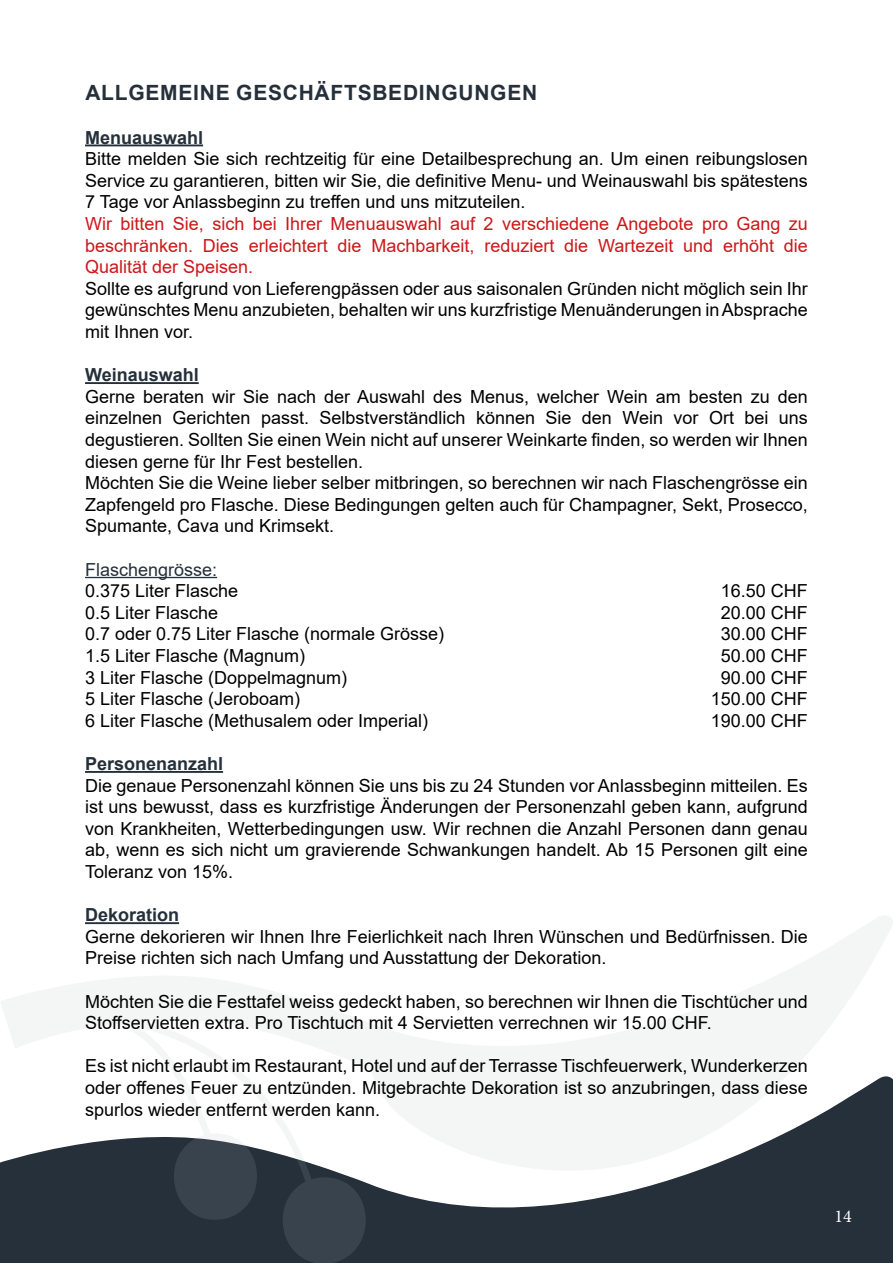
<style>
.page{position:relative;width:893px;height:1263px;background:#fff}
.page>*{position:absolute;margin:0;border:0;box-sizing:border-box;transform-origin:0 0}
.t1{font:700 21px "Arial";letter-spacing:.035em;color:#25303b}
.t2{font:18px/21.6px "Arial";color:#000;text-align:justify}
.t3{font:18px/21.6px "Arial";color:#cd171a;text-align:justify}
.t4{font:700 18px "Arial";color:#25303b}
.t5{font:18px "Arial";color:#25303b}
.t6{font:18px "Minion Pro";color:#fff}
</style>
<div class="page">
<svg style="left:0;top:915px;width:893px;height:348px"></svg>
<div style="left:797px;top:1163px;width:84px;height:91px;background:#25303b"></div>
<hr style="left:85px;top:144px;width:118px;height:2px;background:#25303b">
<hr style="left:85px;top:382px;width:114px;height:2px;background:#25303b">
<hr style="left:85px;top:577px;width:132px;height:1px;background:#25303b">
<hr style="left:85px;top:771px;width:138px;height:2px;background:#25303b">
<hr style="left:85px;top:922px;width:94px;height:2px;background:#25303b">
<p class="t1" style="left:85px;top:78px;width:453px">ALLGEMEINE GESCHÄFTSBEDINGUNGEN</p>
<p class="t4" style="left:85px;top:125px;width:120px">Menuauswahl</p>
<p class="t2" style="left:85px;top:148px;width:724px">Bitte melden Sie sich rechtzeitig für eine Detailbesprechung an. Um einen reibungslosen Service zu garantieren, bitten wir Sie, die definitive Menu- und Weinauswahl bis spätestens 7 Tage vor Anlassbeginn zu treffen und uns mitzuteilen.</p>
<p class="t3" style="left:85px;top:213px;width:724px">Wir bitten Sie, sich bei Ihrer Menuauswahl auf 2 verschiedene Angebote pro Gang zu beschränken. Dies erleichtert die Machbarkeit, reduziert die Wartezeit und erhöht die Qualität der Speisen.</p>
<p class="t2" style="left:85px;top:277px;width:724px">Sollte es aufgrund von Lieferengpässen oder aus saisonalen Gründen nicht möglich sein Ihr gewünschtes Menu anzubieten, behalten wir uns kurzfristige Menuänderungen in Absprache mit Ihnen vor.</p>
<p class="t4" style="left:85px;top:362px;width:115px">Weinauswahl</p>
<p class="t2" style="left:85px;top:385px;width:724px;text-align:left">Gerne beraten wir Sie nach der Auswahl des Menus, welcher Wein am besten zu den einzelnen Gerichten passt. Selbstverständlich können Sie den Wein vor Ort bei uns degustieren. Sollten Sie einen Wein nicht auf unserer Weinkarte finden, so werden wir Ihnen diesen gerne für Ihr Fest bestellen.<br>Möchten Sie die Weine lieber selber mitbringen, so berechnen wir nach Flaschengrösse ein Zapfengeld pro Flasche. Diese Bedingungen gelten auch für Champagner, Sekt, Prosecco, Spumante, Cava und Krimsekt.</p>
<p class="t5" style="left:85px;top:557px;width:134px">Flaschengrösse:</p>
<p class="t2" style="left:85px;top:580px;width:155px">0.375 Liter Flasche</p>
<p class="t2" style="left:721px;top:580px;width:89px">16.50 CHF</p>
<p class="t2" style="left:85px;top:601px;width:135px">0.5 Liter Flasche</p>
<p class="t2" style="left:721px;top:601px;width:89px">20.00 CHF</p>
<p class="t2" style="left:85px;top:623px;width:361px">0.7 oder 0.75 Liter Flasche (normale Grösse)</p>
<p class="t2" style="left:721px;top:623px;width:89px">30.00 CHF</p>
<p class="t2" style="left:85px;top:645px;width:222px">1.5 Liter Flasche (Magnum)</p>
<p class="t2" style="left:721px;top:645px;width:89px">50.00 CHF</p>
<p class="t2" style="left:85px;top:666px;width:264px">3 Liter Flasche (Doppelmagnum)</p>
<p class="t2" style="left:721px;top:666px;width:89px">90.00 CHF</p>
<p class="t2" style="left:85px;top:688px;width:217px">5 Liter Flasche (Jeroboam)</p>
<p class="t2" style="left:711px;top:688px;width:99px">150.00 CHF</p>
<p class="t2" style="left:85px;top:709px;width:345px">6 Liter Flasche (Methusalem oder Imperial)</p>
<p class="t2" style="left:711px;top:709px;width:99px">190.00 CHF</p>
<p class="t4" style="left:85px;top:751px;width:140px">Personenanzahl</p>
<p class="t2" style="left:85px;top:774px;width:724px">Die genaue Personenzahl können Sie uns bis zu 24 Stunden vor Anlassbeginn mitteilen. Es ist uns bewusst, dass es kurzfristige Änderungen der Personenzahl geben kann, aufgrund von Krankheiten, Wetterbedingungen usw. Wir rechnen die Anzahl Personen dann genau ab, wenn es sich nicht um gravierende Schwankungen handelt. Ab 15 Personen gilt eine Toleranz von 15%.</p>
<p class="t4" style="left:85px;top:902px;width:96px">Dekoration</p>
<p class="t2" style="left:85px;top:925px;width:724px">Gerne dekorieren wir Ihnen Ihre Feierlichkeit nach Ihren Wünschen und Bedürfnissen. Die<br>Preise richten sich nach Umfang und Ausstattung der Dekoration.</p>
<p class="t2" style="left:85px;top:990px;width:724px">Möchten Sie die Festtafel weiss gedeckt haben, so berechnen wir Ihnen die Tischtücher und<br>Stoffservietten extra. Pro Tischtuch mit 4 Servietten verrechnen wir 15.00 CHF.</p>
<p class="t2" style="left:85px;top:1055px;width:724px">Es ist nicht erlaubt im Restaurant, Hotel und auf der Terrasse Tischfeuerwerk, Wunderkerzen oder offenes Feuer zu entzünden. Mitgebrachte Dekoration ist so anzubringen, dass diese spurlos wieder entfernt werden kann.</p>
<p class="t6" style="left:835px;top:1204px;width:19px">14</p>
</div>
